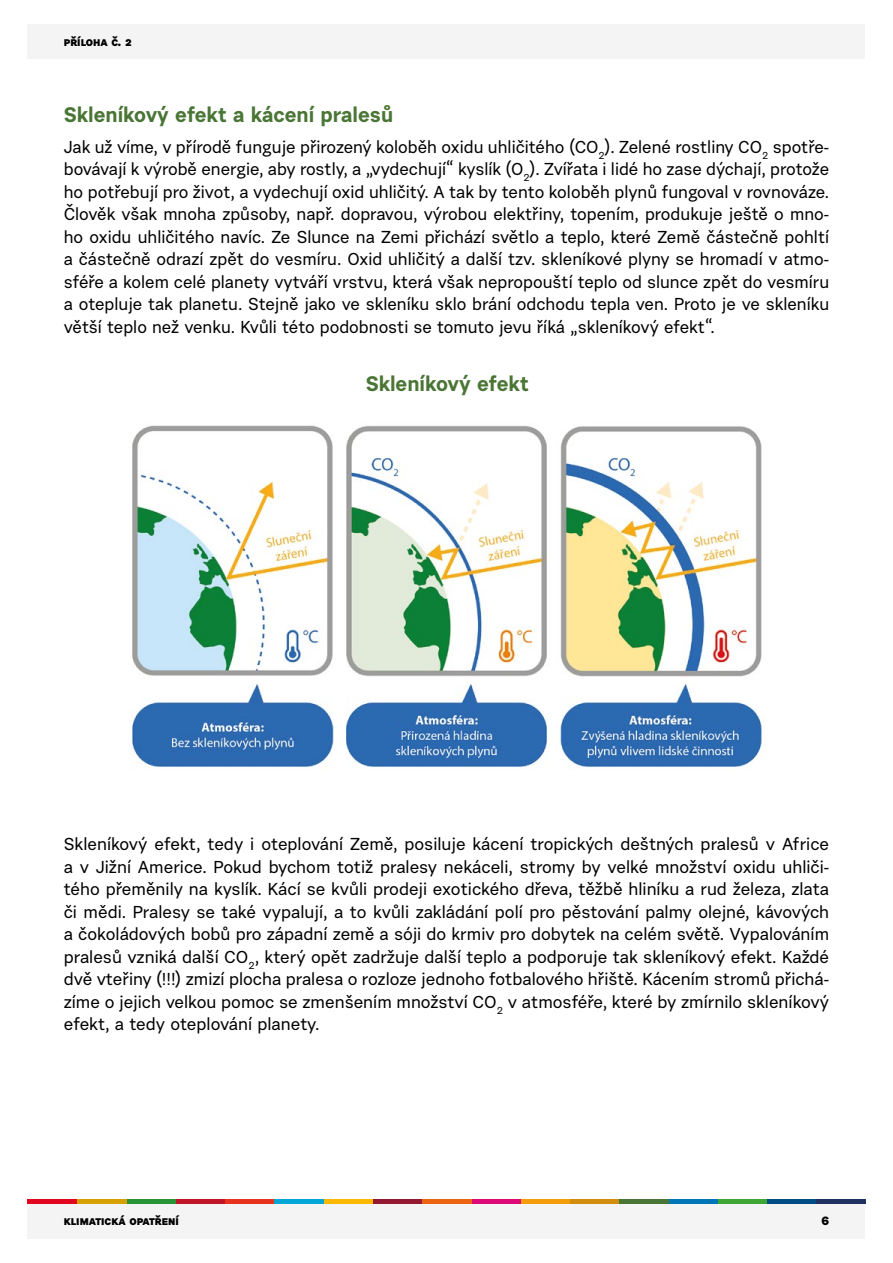
<style>
.page{position:relative;width:893px;height:1263px;background:#fff}
.page>*{position:absolute;margin:0;border:0;box-sizing:border-box;transform-origin:0 0}
.t1{font:700 21px "Urban Grotesk Re Bo";color:#4a7635}
.t2{font:17.25px/22.5px "Urban Grotesk Me Bl";color:#000;text-align:justify}
.t3{font:700 12px "Urban Grotesk Me Bl";color:#000}
</style>
<div class="page">
<div style="left:28px;top:1201px;width:837px;height:37px;background:#f4f4f4"></div>
<hr style="left:816px;top:1199px;width:49px;height:4px;background:#1f3262">
<hr style="left:767px;top:1199px;width:49px;height:4px;background:#004c84">
<hr style="left:717px;top:1199px;width:50px;height:4px;background:#3ea635">
<hr style="left:668px;top:1199px;width:49px;height:4px;background:#0076b8">
<hr style="left:619px;top:1199px;width:49px;height:4px;background:#4a7635">
<hr style="left:570px;top:1199px;width:49px;height:4px;background:#d28d0e">
<hr style="left:520px;top:1199px;width:50px;height:4px;background:#f59d08">
<hr style="left:471px;top:1199px;width:49px;height:4px;background:#dd0979">
<hr style="left:422px;top:1199px;width:49px;height:4px;background:#ec6411">
<hr style="left:373px;top:1199px;width:49px;height:4px;background:#931831">
<hr style="left:323px;top:1199px;width:50px;height:4px;background:#fbb800">
<hr style="left:274px;top:1199px;width:49px;height:4px;background:#00a7d7">
<hr style="left:225px;top:1199px;width:49px;height:4px;background:#e6331d">
<hr style="left:175px;top:1199px;width:50px;height:4px;background:#c11628">
<hr style="left:126px;top:1199px;width:49px;height:4px;background:#289438">
<hr style="left:77px;top:1199px;width:49px;height:4px;background:#d6a102">
<hr style="left:28px;top:1199px;width:49px;height:4px;background:#e2061f">
<div style="left:28px;top:24px;width:837px;height:34px;background:#f4f4f4"></div>
<img style="left:131px;top:425px;width:632px;height:343px">
<p class="t3" style="left:64px;top:34px;width:70px">příloha č. 2</p>
<p class="t1" style="left:64px;top:101px;width:331px">Skleníkový efekt a kácení pralesů</p>
<p class="t2" style="left:64px;top:135px;width:767px">Jak už víme, v přírodě funguje přirozený koloběh oxidu uhličitého (CO<sub>2</sub>). Zelené rostliny CO<sub>2</sub> spotře&shy;bovávají k výrobě energie, aby rostly, a „vydechují“ kyslík (O<sub>2</sub>). Zvířata i lidé ho zase dýchají, protože ho potřebují pro život, a vydechují oxid uhličitý. A tak by tento koloběh plynů fungoval v rovnováze.<br>Člověk však mnoha způsoby, např. dopravou, výrobou elektřiny, topením, produkuje ještě o mno&shy;ho oxidu uhličitého navíc. Ze Slunce na Zemi přichází světlo a teplo, které Země částečně pohltí a částečně odrazí zpět do vesmíru. Oxid uhličitý a další tzv. skleníkové plyny se hromadí v atmo&shy;sféře a kolem celé planety vytváří vrstvu, která však nepropouští teplo od slunce zpět do vesmíru a otepluje tak planetu. Stejně jako ve skleníku sklo brání odchodu tepla ven. Proto je ve skleníku větší teplo než venku. Kvůli této podobnosti se tomuto jevu říká „skleníkový efekt“.</p>
<p class="t1" style="left:366px;top:370px;width:164px">Skleníkový efekt</p>
<p class="t2" style="left:64px;top:833px;width:767px">Skleníkový efekt, tedy i oteplování Země, posiluje kácení tropických deštných pralesů v Africe a v Jižní Americe. Pokud bychom totiž pralesy nekáceli, stromy by velké množství oxidu uhliči&shy;tého přeměnily na kyslík. Kácí se kvůli prodeji exotického dřeva, těžbě hliníku a rud železa, zlata či mědi. Pralesy se také vypalují, a to kvůli zakládání polí pro pěstování palmy olejné, kávových a čokoládových bobů pro západní země a sóji do krmiv pro dobytek na celém světě. Vypalováním pralesů vzniká další CO<sub>2</sub>, který opět zadržuje další teplo a podporuje tak skleníkový efekt. Každé dvě vteřiny (!!!) zmizí plocha pralesa o rozloze jednoho fotbalového hřiště. Kácením stromů přichá&shy;zíme o jejich velkou pomoc se zmenšením množství CO<sub>2</sub> v atmosféře, které by zmírnilo skleníkový efekt, a tedy oteplování planety.</p>
<p class="t3" style="left:64px;top:1213px;width:117px">klimatická opatření</p>
<p class="t3" style="left:821px;top:1213px;width:9px">6</p>
</div>
